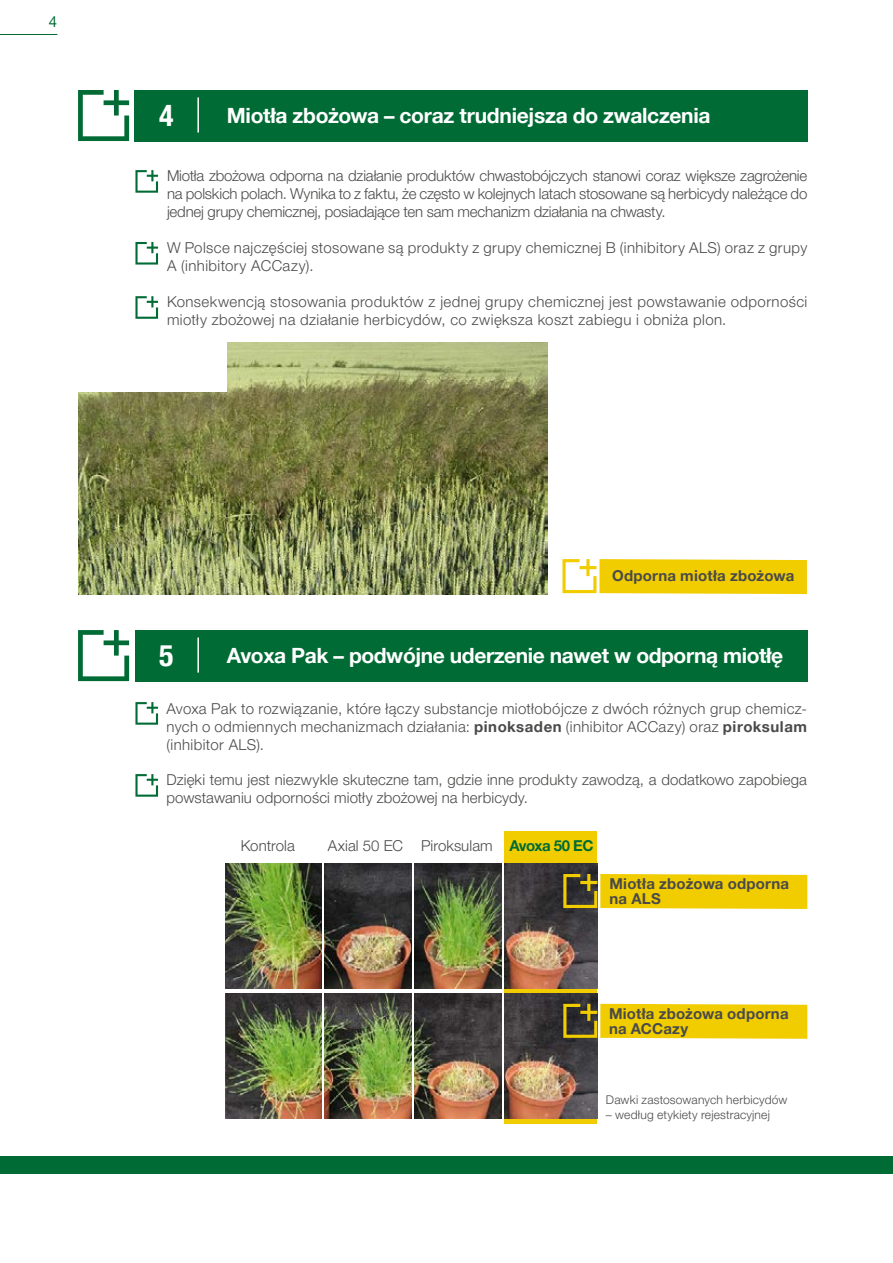
<style>
.page{position:relative;width:893px;height:1263px;background:#fff}
.page>*{position:absolute;margin:0;border:0;box-sizing:border-box;transform-origin:0 0}
.t1{font:700 condensed 30px "Helvetica Neue LT Pro";color:#fff}
.t2{font:700 21px "Helvetica Neue LT Pro";letter-spacing:-.02em;color:#fff}
.t3{font:300 15px/18px "Helvetica Neue LT Pro";letter-spacing:.02em;color:#4a4a49}
.t4{font:700 15px/15px "Helvetica Neue LT Pro";letter-spacing:.015em;color:#4a4a49}
.t5{font:300 15px "Helvetica Neue LT Pro";color:#4a4a49}
.t6{font:15px "Helvetica Neue LT Pro";color:#006b34}
.t7{font:300 12px "Helvetica Neue LT Pro";letter-spacing:.015em;color:#4a4a49}
.s1{font-weight:700}
.s2{font-weight:700;color:#006b34}
</style>
<div class="page">
<div style="left:503px;top:831px;width:94px;height:293px;background:#f1cd00"></div>
<img style="left:78px;top:342px;width:469px;height:252px">
<div style="left:135px;top:90px;width:673px;height:51px;background:#006b34"></div>
<div style="left:135px;top:630px;width:672px;height:51px;background:#006b34"></div>
<svg style="left:78px;top:90px;width:51px;height:51px"></svg>
<svg style="left:78px;top:630px;width:51px;height:51px"></svg>
<hr style="left:197px;top:97px;width:2px;height:36px;background:#fff">
<hr style="left:197px;top:637px;width:2px;height:36px;background:#fff">
<svg style="left:135px;top:170px;width:23px;height:23px"></svg>
<svg style="left:135px;top:702px;width:23px;height:23px"></svg>
<svg style="left:135px;top:774px;width:23px;height:23px"></svg>
<svg style="left:135px;top:242px;width:23px;height:23px"></svg>
<svg style="left:135px;top:296px;width:23px;height:23px"></svg>
<svg style="left:562px;top:559px;width:245px;height:35px;background:#f2d321"></svg>
<img style="left:226px;top:863px;width:371px;height:125px">
<img style="left:226px;top:993px;width:371px;height:125px">
<svg style="left:563px;top:874px;width:244px;height:35px;background:#ddbe0d"></svg>
<svg style="left:563px;top:1004px;width:244px;height:35px;background:#ddbe0d"></svg>
<hr style="left:322px;top:856px;width:2px;height:268px;background:#fff">
<hr style="left:412px;top:856px;width:2px;height:268px;background:#fff">
<hr style="left:503px;top:823px;width:1px;height:334px;background:#fff">
<div style="left:14px;top:341px;width:213px;height:50px;background:#fff"></div>
<div style="left:0;top:1157px;width:893px;height:17px;background:#006b34"></div>
<hr style="left:0;top:34px;width:57px;height:1px;background:#006b34">
<p class="t6" style="left:49px;top:12px;width:10px">4</p>
<h1 class="t1" style="left:159px;top:98px;width:16px">4</h1>
<h2 class="t2" style="left:227px;top:103px;width:485px">Miotła zbożowa – coraz trudniejsza do zwalczenia</h2>
<p class="t3" style="left:167px;top:166px;width:642px;text-align:justify">Miotła zbożowa odporna na działanie produktów chwastobójczych stanowi coraz większe zagrożenie na polskich polach. Wynika to z faktu, że często w kolejnych latach stosowane są herbicydy należące do jednej grupy chemicznej, posiadające ten sam mechanizm działania na chwasty.</p>
<p class="t3" style="left:167px;top:238px;width:642px">W Polsce najczęściej stosowane są produkty z grupy chemicznej B (inhibitory ALS) oraz z grupy<br>A (inhibitory ACCazy).</p>
<p class="t3" style="left:167px;top:292px;width:642px">Konsekwencją stosowania produktów z jednej grupy chemicznej jest powstawanie odporności miotły zbożowej na działanie herbicydów, co zwiększa koszt zabiegu i obniża plon.</p>
<h1 class="t1" style="left:159px;top:638px;width:16px">5</h1>
<p class="t4" style="left:612px;top:568px;width:184px">Odporna miotła zbożowa</p>
<h2 class="t2" style="left:227px;top:642px;width:558px">Avoxa Pak – podwójne uderzenie nawet w odporną miotłę</h2>
<p class="t3" style="left:166px;top:699px;width:642px;text-align:justify">Avoxa Pak to rozwiązanie, które łączy substancje miotłobójcze z dwóch różnych grup chemicz&shy;nych o odmiennych mechanizmach działania: <span class="s1">pinoksaden</span> (inhibitor ACCazy) oraz <span class="s1">piroksulam </span>(inhibitor ALS).</p>
<p class="t3" style="left:166px;top:770px;width:642px">Dzięki temu jest niezwykle skuteczne tam, gdzie inne produkty zawodzą, a dodatkowo zapobiega powstawaniu odporności miotły zbożowej na herbicydy.</p>
<p class="t5" style="left:241px;top:837px;width:56px">Kontrola</p>
<p class="t3" style="left:328px;top:837px;width:267px">Axial 50 EC Piroksulam <span class="s2">Avoxa 50 EC</span></p>
<p class="t4" style="left:609px;top:876px;width:181px">Miotła zbożowa odporna na ALS</p>
<p class="t4" style="left:609px;top:1006px;width:181px">Miotła zbożowa odporna na ACCazy</p>
<p class="t7" style="left:606px;top:1092px;width:183px">Dawki zastosowanych herbicydów</p>
<p class="t7" style="left:606px;top:1107px;width:165px">– według etykiety rejestracyjnej</p>
</div>
